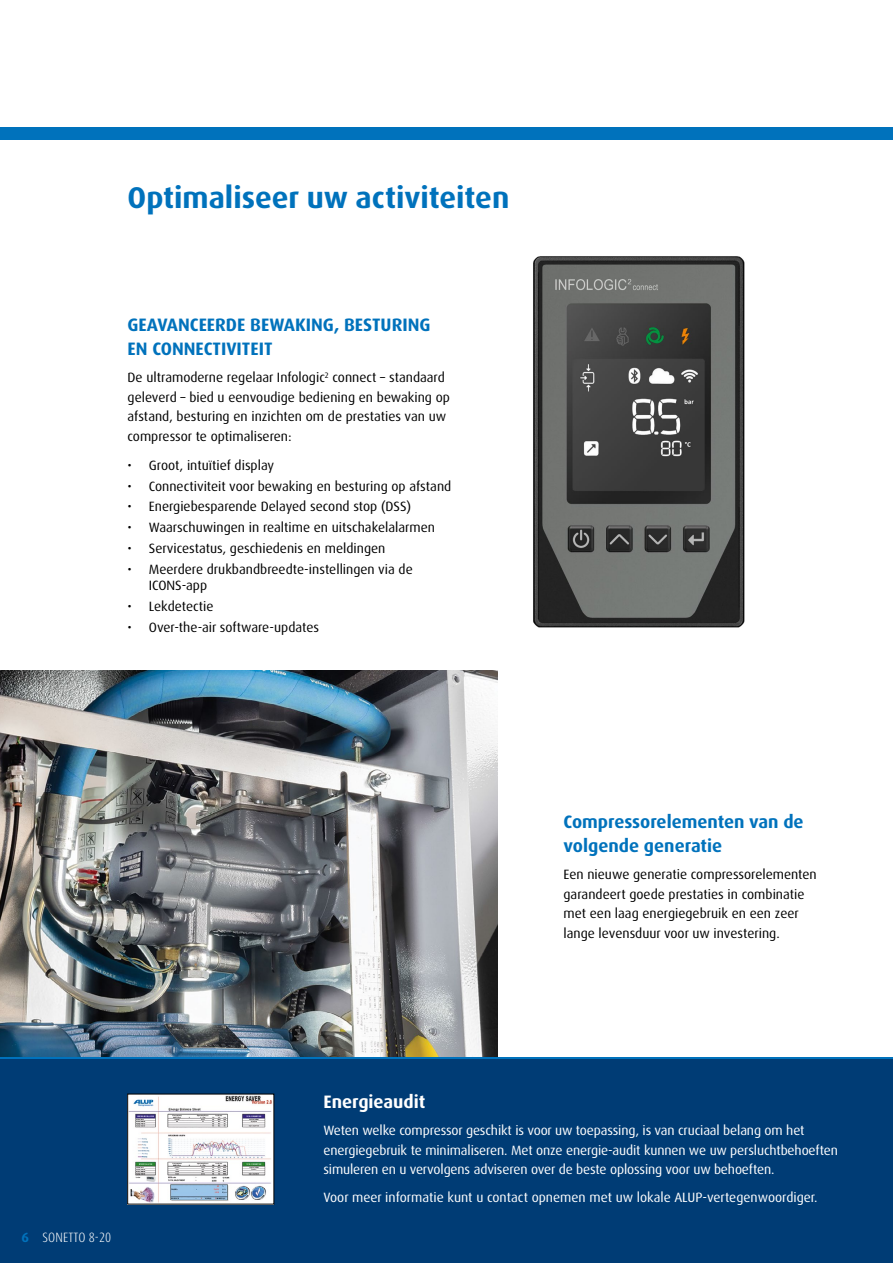
<style>
.page{position:relative;width:893px;height:1263px;background:#fff}
.page>*{position:absolute;margin:0;border:0;box-sizing:border-box;transform-origin:0 0}
.t1{font:700 30px "Dax Pro";color:#0072bc}
.t2{font:700 18px/24px "Dax Pro";color:#0072bc}
.t3{font:700 18px "Dax Pro";color:#fff}
.t4{font:13.5px/19.5px "Dax Pro";color:#000}
.t5{font:13.5px/19.5px "Dax Pro";letter-spacing:-.01em;color:#fff}
.t6{font:300 condensed 13.5px "Dax Pro";letter-spacing:.01em;color:#fff}
.s1{font-weight:700;font-stretch:normal;color:#0072bc}
</style>
<div class="page">
<div style="left:0;top:1058px;width:893px;height:205px;background:#003c75"></div>
<img style="left:130px;top:1096px;width:142px;height:106px">
<hr style="left:0;top:1057px;width:893px;height:2px;background:#0072bc">
<div style="left:0;top:128px;width:893px;height:12px;background:#0072bc"></div>
<img style="left:533px;top:256px;width:212px;height:372px">
<img style="left:0;top:670px;width:497px;height:387px">
<h1 class="t1" style="left:128px;top:178px;width:383px">Optimaliseer uw activiteiten</h1>
<h2 class="t2" style="left:128px;top:313px;width:304px">GEAVANCEERDE BEWAKING, BESTURING<br>EN CONNECTIVITEIT</h2>
<p class="t4" style="left:128px;top:368px;width:324px">De ultramoderne regelaar Infologic<sup>2</sup> connect – standaard geleverd – bied u eenvoudige bediening en bewaking op afstand, besturing en inzichten om de prestaties van uw compressor te optimaliseren:</p>
<p class="t4" style="left:128px;top:455px;width:148px">• Groot, intuïtief display</p>
<p class="t4" style="left:128px;top:476px;width:325px">• Connectiviteit voor bewaking en besturing op afstand</p>
<p class="t4" style="left:128px;top:497px;width:285px">• Energiebesparende Delayed second stop (DSS)</p>
<p class="t4" style="left:128px;top:518px;width:309px">• Waarschuwingen in realtime en uitschakelalarmen</p>
<p class="t4" style="left:128px;top:538px;width:259px">• Servicestatus, geschiedenis en meldingen</p>
<p class="t4" style="left:149px;top:561px;width:265px;line-height:16.5px;text-indent:-21px">• Meerdere drukbandbreedte-instellingen via de<br>ICONS-app</p>
<p class="t4" style="left:128px;top:596px;width:87px">• Lekdetectie</p>
<p class="t4" style="left:128px;top:617px;width:193px">• Over-the-air software-updates</p>
<p class="t6" style="left:21px;top:1228px;width:91px"><span class="s1">6</span> SONETTO 8-20</p>
<h2 class="t2" style="left:563px;top:810px;width:242px">Compressorelementen van de volgende generatie</h2>
<p class="t4" style="left:563px;top:865px;width:255px">Een nieuwe generatie compressorelementen garandeert goede prestaties in combinatie met een laag energiegebruik en een zeer lange levensduur voor uw investering.</p>
<h2 class="t3" style="left:323px;top:1090px;width:103px">Energieaudit</h2>
<p class="t5" style="left:323px;top:1121px;width:516px">Weten welke compressor geschikt is voor uw toepassing, is van cruciaal belang om het energiegebruik te minimaliseren. Met onze energie-audit kunnen we uw persluchtbehoeften simuleren en u vervolgens adviseren over de beste oplossing voor uw behoeften.</p>
<p class="t5" style="left:323px;top:1188px;width:496px">Voor meer informatie kunt u contact opnemen met uw lokale ALUP-vertegenwoordiger.</p>
</div>
